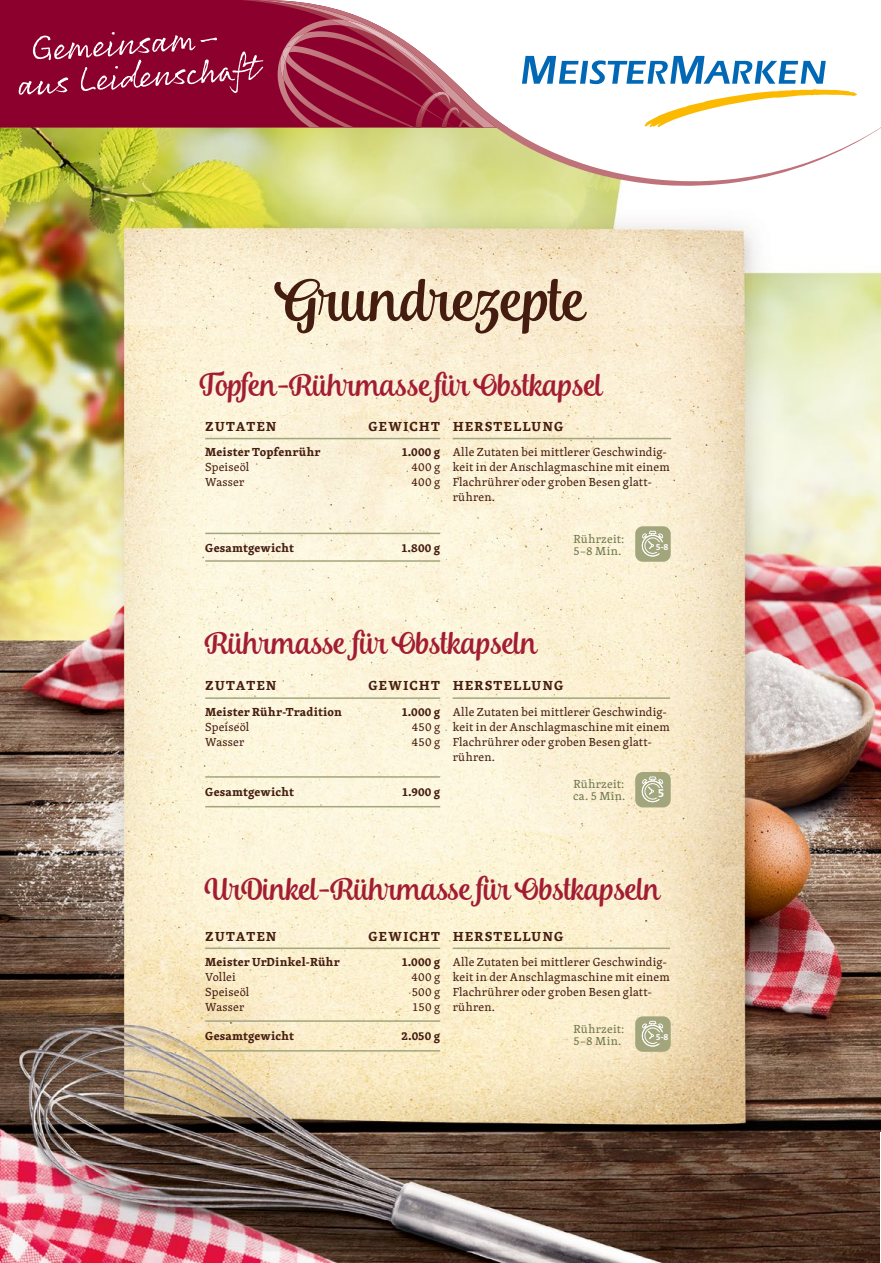
<style>
.page{position:relative;width:881px;height:1263px;background:#fff}
.page>*{position:absolute;margin:0;border:0;box-sizing:border-box;transform-origin:0 0}
.t1{font:60px "Andalusia Script";color:#451d10}
.t2{font:31.5px "Andalusia Script";color:#a21d34}
.t3{font:700 13.5px "Skolar PE";letter-spacing:.105em;color:#451d10}
.t4{font:12px/15px "Skolar PE";letter-spacing:.02em;color:#451d10}
.t5{font:700 12px "Skolar PE";letter-spacing:.015em;color:#451d10}
.t6{font:12px/12px "Skolar PE";letter-spacing:.025em;color:#6f774c}
.t7{font:700 12px "The Sans C5";color:#fff}
.t8{font:700 9px "The Sans C5";color:#fff}
</style>
<div class="page">
<img style="left:0;top:186px;width:880px;height:1077px">
<hr style="left:205px;top:560px;width:161px;height:2px;background:#a3a67c">
<hr style="left:366px;top:560px;width:74px;height:2px;background:#a3a67c">
<hr style="left:205px;top:438px;width:161px;height:1px;background:#a3a67c">
<hr style="left:366px;top:438px;width:74px;height:1px;background:#a3a67c">
<hr style="left:205px;top:533px;width:161px;height:1px;background:#a3a67c">
<hr style="left:366px;top:533px;width:74px;height:1px;background:#a3a67c">
<hr style="left:452px;top:438px;width:115px;height:1px;background:#a3a67c">
<hr style="left:567px;top:438px;width:104px;height:1px;background:#a3a67c">
<hr style="left:205px;top:697px;width:161px;height:2px;background:#a3a67c">
<hr style="left:366px;top:697px;width:74px;height:2px;background:#a3a67c">
<hr style="left:205px;top:776px;width:161px;height:2px;background:#a3a67c">
<hr style="left:366px;top:776px;width:74px;height:2px;background:#a3a67c">
<hr style="left:205px;top:806px;width:161px;height:1px;background:#a3a67c">
<hr style="left:366px;top:806px;width:74px;height:1px;background:#a3a67c">
<hr style="left:452px;top:697px;width:115px;height:2px;background:#a3a67c">
<hr style="left:567px;top:697px;width:102px;height:2px;background:#a3a67c">
<hr style="left:205px;top:947px;width:161px;height:2px;background:#a3a67c">
<hr style="left:366px;top:947px;width:74px;height:2px;background:#a3a67c">
<hr style="left:205px;top:1020px;width:161px;height:2px;background:#a3a67c">
<hr style="left:366px;top:1020px;width:74px;height:2px;background:#a3a67c">
<hr style="left:205px;top:1050px;width:161px;height:1px;background:#a3a67c">
<hr style="left:366px;top:1050px;width:74px;height:1px;background:#a3a67c">
<hr style="left:452px;top:947px;width:115px;height:2px;background:#a3a67c">
<hr style="left:567px;top:947px;width:102px;height:2px;background:#a3a67c">
<div style="left:635px;top:526px;width:35px;height:36px;background:#a3a67c;border-radius:8px"></div>
<svg style="left:642px;top:531px;width:21px;height:25px"></svg>
<div style="left:644px;top:537px;width:16px;height:17px;border:1px solid #fff;border-radius:50%"></div>
<div style="left:641px;top:535px;width:22px;height:21px;border:1px solid #fff;border-radius:50%"></div>
<div style="left:654px;top:542px;width:12px;height:12px;background:#a3a67c;border-radius:50%"></div>
<div style="left:635px;top:1016px;width:35px;height:36px;background:#a3a67c;border-radius:8px"></div>
<svg style="left:642px;top:1021px;width:21px;height:25px"></svg>
<div style="left:644px;top:1027px;width:16px;height:17px;border:1px solid #fff;border-radius:50%"></div>
<div style="left:641px;top:1025px;width:22px;height:21px;border:1px solid #fff;border-radius:50%"></div>
<div style="left:654px;top:1032px;width:12px;height:12px;background:#a3a67c;border-radius:50%"></div>
<div style="left:635px;top:772px;width:35px;height:35px;background:#a3a67c;border-radius:8px"></div>
<svg style="left:642px;top:776px;width:21px;height:26px"></svg>
<div style="left:644px;top:783px;width:16px;height:16px;border:1px solid #fff;border-radius:50%"></div>
<div style="left:641px;top:780px;width:22px;height:22px;border:1px solid #fff;border-radius:50%"></div>
<div style="left:654px;top:788px;width:12px;height:11px;background:#a3a67c;border-radius:50%"></div>
<img style="left:0;top:0;width:262px;height:186px">
<svg style="left:262px;top:55px;width:618px;height:131px"></svg>
<svg style="left:19px;top:0;width:477px;height:128px"></svg>
<svg style="left:521px;top:56px;width:335px;height:71px"></svg>
<h1 class="t1" style="left:276px;top:265px;width:309px">Grundrezepte</h1>
<h2 class="t2" style="left:200px;top:366px;width:403px">Topfen-Rührmasse für Obstkapsel</h2>
<p class="t3" style="left:205px;top:415px;width:72px">ZUTATEN</p>
<p class="t3" style="left:368px;top:415px;width:196px">GEWICHT HERSTELLUNG</p>
<p class="t5" style="left:205px;top:442px;width:117px">Meister Topfenrühr</p>
<p class="t4" style="left:205px;top:459px;width:46px">Speiseöl<br>Wasser</p>
<p class="t4" style="left:452px;top:444px;width:218px">Alle Zutaten bei mittlerer Geschwindig&shy;keit in der Anschlagmaschine mit einem<br>Flachrührer oder groben Besen glatt&shy;rühren.</p>
<p class="t5" style="left:401px;top:442px;width:40px">1.000 g</p>
<p class="t4" style="left:411px;top:459px;width:30px">400 g<br>400 g</p>
<p class="t5" style="left:205px;top:538px;width:90px">Gesamtgewicht</p>
<p class="t5" style="left:401px;top:538px;width:41px">1.800 g</p>
<h2 class="t2" style="left:205px;top:624px;width:333px">Rührmasse für Obstkapseln</h2>
<p class="t6" style="left:573px;top:532px;width:52px">Rührzeit:<br>5–8 Min.</p>
<p class="t8" style="left:655px;top:541px;width:14px">5-8</p>
<p class="t3" style="left:205px;top:675px;width:72px">ZUTATEN</p>
<p class="t3" style="left:368px;top:675px;width:196px">GEWICHT HERSTELLUNG</p>
<p class="t5" style="left:205px;top:702px;width:138px">Meister Rühr-Tradition</p>
<p class="t4" style="left:205px;top:719px;width:46px">Speiseöl<br>Wasser</p>
<p class="t4" style="left:452px;top:704px;width:218px">Alle Zutaten bei mittlerer Geschwindig&shy;keit in der Anschlagmaschine mit einem<br>Flachrührer oder groben Besen glatt&shy;rühren.</p>
<p class="t5" style="left:401px;top:702px;width:40px">1.000 g</p>
<p class="t4" style="left:411px;top:719px;width:30px">450 g<br>450 g</p>
<p class="t5" style="left:205px;top:783px;width:90px">Gesamtgewicht</p>
<p class="t5" style="left:401px;top:783px;width:40px">1.900 g</p>
<p class="t6" style="left:573px;top:778px;width:54px">Rührzeit: ca. 5 Min.</p>
<p class="t7" style="left:657px;top:786px;width:8px">5</p>
<h2 class="t2" style="left:205px;top:871px;width:456px">UrDinkel-Rührmasse für Obstkapseln</h2>
<p class="t3" style="left:205px;top:925px;width:72px">ZUTATEN</p>
<p class="t3" style="left:368px;top:925px;width:196px">GEWICHT HERSTELLUNG</p>
<p class="t5" style="left:205px;top:952px;width:136px">Meister UrDinkel-Rühr</p>
<p class="t4" style="left:205px;top:969px;width:46px">Vollei<br>Speiseöl<br>Wasser</p>
<p class="t4" style="left:452px;top:954px;width:218px">Alle Zutaten bei mittlerer Geschwindig&shy;keit in der Anschlagmaschine mit einem<br>Flachrührer oder groben Besen glatt&shy;rühren.</p>
<p class="t5" style="left:401px;top:952px;width:40px">1.000 g</p>
<p class="t4" style="left:411px;top:969px;width:30px;text-align:justify">400 g 500 g 150 g</p>
<p class="t5" style="left:205px;top:1027px;width:90px">Gesamtgewicht</p>
<p class="t5" style="left:401px;top:1027px;width:40px">2.050 g</p>
<p class="t6" style="left:573px;top:1022px;width:52px">Rührzeit:<br>5–8 Min.</p>
<p class="t8" style="left:655px;top:1031px;width:14px">5-8</p>
</div>
